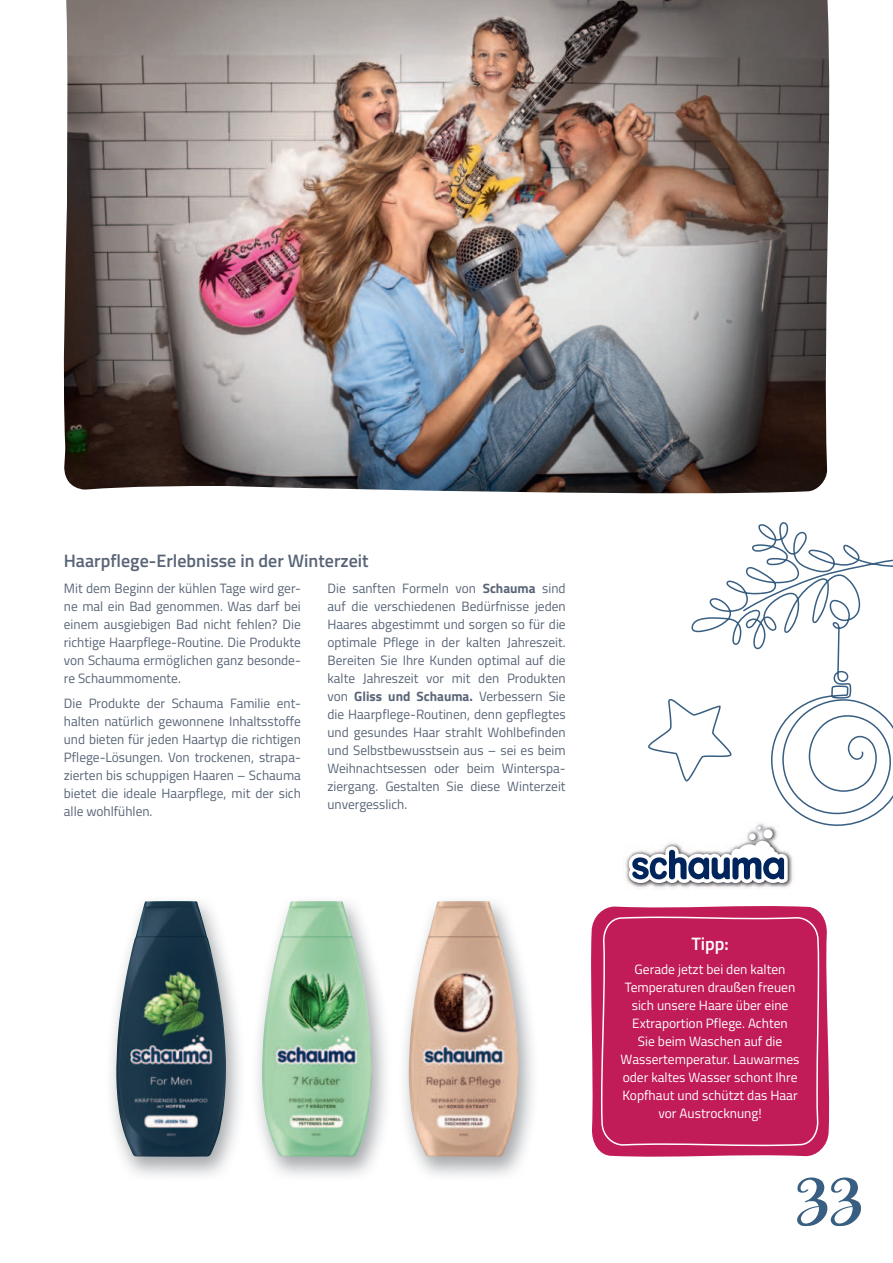
<style>
.page{position:relative;width:893px;height:1263px;background:#fff}
.page>*{position:absolute;margin:0;border:0;box-sizing:border-box;transform-origin:0 0}
.t1{font:68.55px "Risalah Cinta";color:#385e81}
.t2{font:600 18px "Titillium Web";color:#596577}
.t3{font:600 18px "Titillium Web";color:#fff}
.t4{font:13.5px/18px "Titillium Web";color:#596577;text-align:justify}
.t5{font:13.5px/18px "Titillium Web";color:#fff;text-align:center}
.s1{font-weight:700}
</style>
<div class="page">
<img style="left:625px;top:852px;width:168px;height:36px">
<svg style="left:629px;top:826px;width:159px;height:57px"></svg>
<svg style="left:591px;top:906px;width:239px;height:251px;background:#cb4174"></svg>
<div style="left:601px;top:916px;width:218px;height:230px;background:#c11b58"></div>
<img style="left:63px;top:0;width:767px;height:494px">
<img style="left:116px;top:901px;width:110px;height:256px">
<img style="left:262px;top:901px;width:110px;height:256px">
<img style="left:404px;top:960px;width:129px;height:216px">
<img style="left:409px;top:901px;width:109px;height:256px">
<svg style="left:691px;top:522px;width:202px;height:304px"></svg>
<svg style="left:648px;top:699px;width:83px;height:82px"></svg>
<h2 class="t2" style="left:64px;top:554px;width:306px">Haarpflege-Erlebnisse in der Winterzeit</h2>
<p class="t4" style="left:64px;top:580px;width:239px">Mit dem Beginn der kü hlen Tage wird ger&shy;ne mal ein Bad genommen. Was darf bei einem ausgiebigen Bad nicht fehlen? Die richtige Haarpflege-Routine. Die Produkte von Schauma ermöglichen ganz besonde&shy;re Schaummomente.</p>
<p class="t4" style="left:64px;top:694px;width:239px">Die Produkte der Schauma Familie ent&shy;halten natü rlich gewonnene Inhaltsstoffe und bieten fü r jeden Haartyp die richtigen Pflege-Lösungen. Von trockenen, strapa&shy;zierten bis schuppigen Haaren – Schauma bietet die ideale Haarpflege, mit der sich alle wohlfü hlen.</p>
<p class="t4" style="left:328px;top:580px;width:240px">Die sanften Formeln von <span class="s1">Schauma</span> sind auf die verschiedenen Bedü rfnisse jeden Haares abgestimmt und sorgen so fü r die optimale Pflege in der kalten Jahreszeit.<br>Bereiten Sie Ihre Kunden optimal auf die kalte Jahreszeit vor mit den Produkten von <span class="s1">Gliss und Schauma.</span> Verbessern Sie die Haarpflege-Routinen, denn gepflegtes und gesundes Haar strahlt Wohlbefinden und Selbstbewusstsein aus – sei es beim Weihnachtsessen oder beim Winterspa&shy;ziergang. Gestalten Sie diese Winterzeit unvergesslich.</p>
<h2 class="t3" style="left:691px;top:937px;width:39px">Tipp:</h2>
<p class="t5" style="left:621px;top:961px;width:180px">Gerade jetzt bei den kalten<br>Temperaturen draußen freuen sich unsere Haare über eine<br>Extraportion Pflege. Achten<br>Sie beim Waschen auf die<br>Wassertemperatur. Lauwarmes oder kaltes Wasser schont Ihre<br>Kopfhaut und schützt das Haar vor Austrocknung!</p>
<h1 class="t1" style="left:796px;top:1173px;width:69px">33</h1>
</div>
